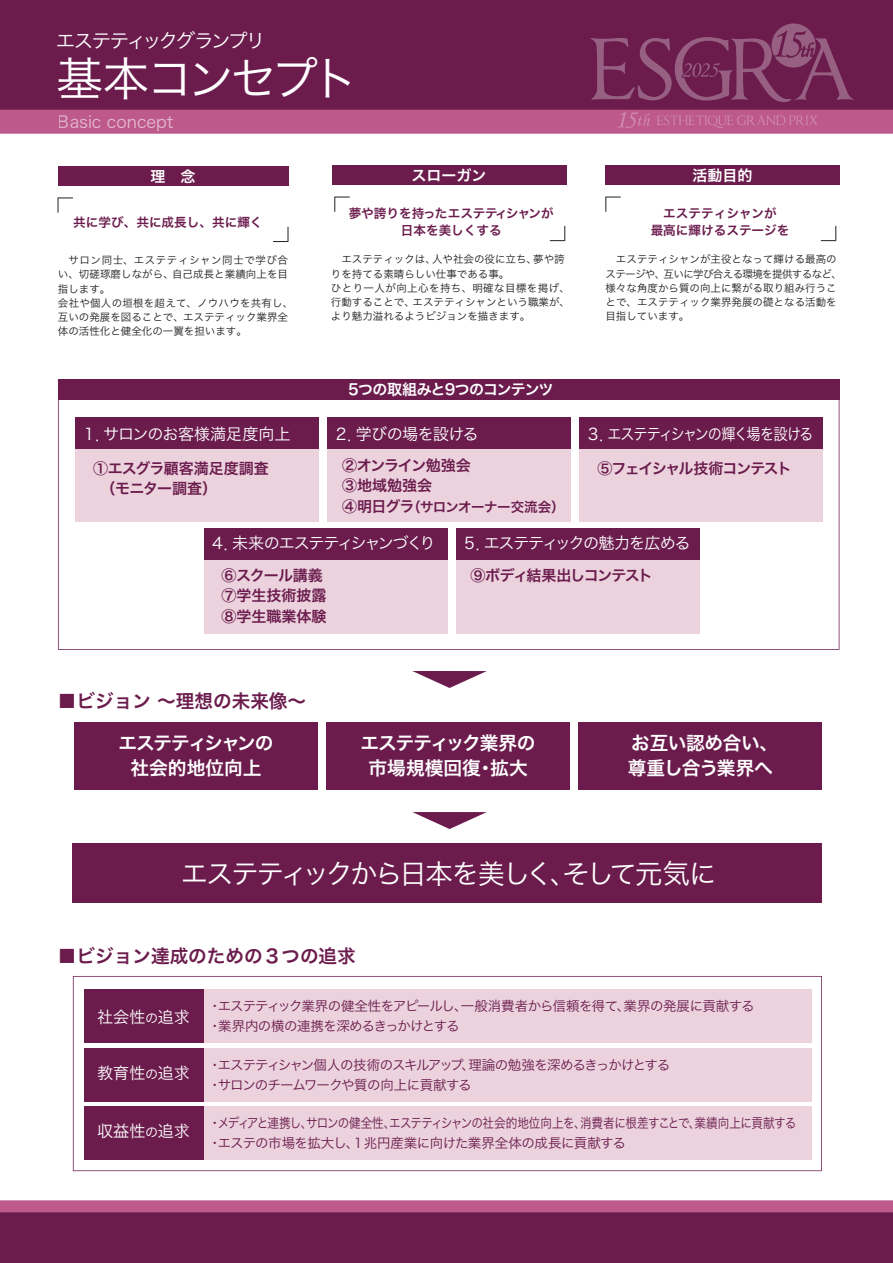
<style>
.page{position:relative;width:893px;height:1263px;background:#fff}
.page>*{position:absolute;margin:0;border:0;box-sizing:border-box;transform-origin:0 0}
.t1{font:46.5px "Hira Kaku Pro W3";letter-spacing:-.095em;color:#fff}
.t2{font:27.45px "Hira Kaku Pro W3";letter-spacing:-.085em;color:#fff}
.t3{font:19.5px "Hira Kaku Pro W3";letter-spacing:-.12em;color:#fff}
.t4{font:18.75px/25.7px "Hira Kaku Pro W6";letter-spacing:-.025em;color:#fff;text-align:center}
.t5{font:18.75px/25.7px "Hira Kaku Pro W6";letter-spacing:-.06em;color:#fff;text-align:center}
.t6{font:18.6px "Hira Kaku Pro W6";color:#6b1c4d}
.t7{font:16.5px "Hira Kaku Pro W3";color:#fff}
.t8{font:16.05px "Hira Kaku Pro W3";letter-spacing:-.085em;color:#fff}
.t9{font:16.05px "Hira Kaku Pro W3";letter-spacing:-.065em;color:#fff}
.t10{font:16.05px "Hira Kaku Pro W3";color:#fff}
.t11{font:16.05px "Hira Kaku Pro W3";letter-spacing:-.04em;color:#fff}
.t12{font:15px/20.2px "Hira Kaku Pro W6";color:#6b1c4d}
.t13{font:15px "Hira Kaku Pro W6";letter-spacing:-.035em;color:#fff}
.t14{font:15px/20.2px "Hira Kaku Pro W6";letter-spacing:-.01em;color:#6b1c4d}
.t15{font:15px "Hira Kaku Pro W6";letter-spacing:-.085em;color:#6b1c4d}
.t16{font:15px "Hira Kaku Pro W6";letter-spacing:-.08em;color:#6b1c4d}
.t17{font:13.5px/20.2px "Hira Kaku Pro W3";letter-spacing:-.05em;color:#6b1c4d}
.t18{font:13.5px/20.2px "Hira Kaku Pro W3";letter-spacing:-.075em;color:#6b1c4d}
.t19{font:13.5px "Hira Kaku Pro W6";letter-spacing:-.04em;color:#6b1c4d}
.t20{font:12.6px/17.4px "Hira Kaku Pro W6";color:#6b1c4d;text-align:center}
.t21{font:10.5px/14.2px "Hira Kaku Pro W3";color:#231f20}
.s1{font-size:15px}
.s2{font-size:13.05px}
</style>
<div class="page">
<svg style="left:0;top:0;width:893px;height:134px;background:#7b2859"></svg>
<svg style="left:0;top:1200px;width:893px;height:63px;background:#7b2859"></svg>
<svg style="left:58px;top:399px;width:781px;height:251px"></svg>
<div style="left:73px;top:844px;width:749px;height:59px;background:#6b1c4d"></div>
<div style="left:58px;top:379px;width:781px;height:20px;background:#6b1c4d"></div>
<svg style="left:73px;top:976px;width:749px;height:195px"></svg>
<div style="left:75px;top:417px;width:244px;height:104px;background:#ebd2dd"></div>
<div style="left:75px;top:417px;width:244px;height:32px;background:#6b1c4d"></div>
<div style="left:328px;top:417px;width:243px;height:104px;background:#ebd2dd"></div>
<div style="left:328px;top:417px;width:243px;height:32px;background:#6b1c4d"></div>
<div style="left:580px;top:417px;width:243px;height:104px;background:#ebd2dd"></div>
<div style="left:580px;top:417px;width:243px;height:32px;background:#6b1c4d"></div>
<div style="left:204px;top:528px;width:243px;height:105px;background:#ebd2dd"></div>
<div style="left:204px;top:528px;width:243px;height:31px;background:#6b1c4d"></div>
<div style="left:456px;top:528px;width:243px;height:105px;background:#ebd2dd"></div>
<div style="left:456px;top:528px;width:243px;height:31px;background:#6b1c4d"></div>
<div style="left:198px;top:989px;width:614px;height:54px;background:#ebd2dd"></div>
<div style="left:198px;top:1048px;width:614px;height:54px;background:#ebd2dd"></div>
<div style="left:198px;top:1106px;width:614px;height:54px;background:#ebd2dd"></div>
<svg style="left:412px;top:812px;width:75px;height:17px"></svg>
<svg style="left:412px;top:671px;width:75px;height:17px"></svg>
<div style="left:84px;top:989px;width:120px;height:54px;background:#6b1c4d"></div>
<div style="left:84px;top:1048px;width:120px;height:54px;background:#6b1c4d"></div>
<div style="left:84px;top:1106px;width:120px;height:54px;background:#6b1c4d"></div>
<div style="left:74px;top:722px;width:244px;height:68px;background:#6b1c4d"></div>
<div style="left:326px;top:722px;width:244px;height:68px;background:#6b1c4d"></div>
<div style="left:579px;top:722px;width:243px;height:68px;background:#6b1c4d"></div>
<div style="left:332px;top:165px;width:234px;height:19px;background:#6b1c4d"></div>
<div style="left:605px;top:165px;width:235px;height:19px;background:#6b1c4d"></div>
<div style="left:58px;top:166px;width:230px;height:19px;background:#6b1c4d"></div>
<svg style="left:58px;top:198px;width:15px;height:15px"></svg>
<svg style="left:273px;top:227px;width:16px;height:15px"></svg>
<svg style="left:335px;top:197px;width:15px;height:15px"></svg>
<svg style="left:550px;top:226px;width:15px;height:15px"></svg>
<svg style="left:606px;top:197px;width:15px;height:15px"></svg>
<svg style="left:821px;top:226px;width:16px;height:15px"></svg>
<svg style="left:657px;top:115px;width:161px;height:13px;background:#c06191"></svg>
<svg style="left:617px;top:111px;width:33px;height:17px"></svg>
<svg style="left:591px;top:23px;width:263px;height:79px;background:#762d5b"></svg>
<h3 class="t3" style="left:56px;top:23px;width:211px">エステティックグランプリ</h3>
<h1 class="t1" style="left:56px;top:37px;width:303px">基本コンセプト</h1>
<h3 class="t7" style="left:58px;top:107px;width:117px">Basic concept</h3>
<h3 class="t13" style="left:151px;top:163px;width:46px">理　念</h3>
<h3 class="t13" style="left:412px;top:162px;width:76px">スローガン</h3>
<h3 class="t13" style="left:692px;top:162px;width:61px">活動目的</h3>
<p class="t20" style="left:73px;top:213px;width:191px">共に学び、共に成長し、共に輝く</p>
<p class="t20" style="left:349px;top:204px;width:207px">夢や誇りを持ったエステティシャンが日本を美しくする</p>
<p class="t20" style="left:651px;top:204px;width:140px">エステティシャンが<br>最高に輝けるステージを</p>
<p class="t21" style="left:58px;top:252px;width:237px">　サロン同士、エステティシャン同士で学び合い、切磋琢磨しながら、自己成長と業績向上を目指します。<br>会社や個人の垣根を超えて、ノウハウを共有し、互いの発展を図ることで、エステティック業界全体の活性化と健全化の一翼を担います。</p>
<p class="t21" style="left:331px;top:251px;width:241px">　エステティックは、人や社会の役に立ち、夢や誇りを持てる素晴らしい仕事である事。<br>ひとり一人が向上心を持ち、明確な目標を掲げ、行動することで、エステティシャンという職業が、より魅力溢れるようビジョンを描きます。</p>
<p class="t21" style="left:605px;top:251px;width:238px;text-indent:10px">エステティシャンが主役となって輝ける最高のステージや、互いに学び合える環境を提供するなど、様々な角度から質の向上に繋がる取り組み行うことで、エステティック業界発展の礎となる活動を目指しています。</p>
<h3 class="t10" style="left:81px;top:420px;width:211px">１．サロンのお客様満足度向上</h3>
<h3 class="t14" style="left:93px;top:458px;width:177px">①エスグラ顧客満足度調査　（モニター調査）</h3>
<h3 class="t13" style="left:348px;top:375px;width:207px">5つの取組みと9つのコンテンツ</h3>
<h3 class="t11" style="left:333px;top:420px;width:147px">２．学びの場を設ける</h3>
<h3 class="t12" style="left:342px;top:455px;width:130px">②オンライン勉強会<br>③地域勉強会</h3>
<p class="t19" style="left:342px;top:494px;width:224px"><span class="s1">④明日グラ</span>（サロンオーナー交流会）</p>
<h3 class="t8" style="left:585px;top:420px;width:230px">３．エステティシャンの輝く場を設ける</h3>
<h3 class="t15" style="left:597px;top:455px;width:196px">⑤フェイシャル技術コンテスト</h3>
<h3 class="t8" style="left:209px;top:529px;width:228px">４．未来のエステティシャンづくり</h3>
<h3 class="t9" style="left:462px;top:529px;width:231px">５．エステティックの魅力を広める</h3>
<h3 class="t12" style="left:222px;top:565px;width:106px">⑥スクール講義<br>⑦学生技術披露<br>⑧学生職業体験</h3>
<h3 class="t16" style="left:470px;top:562px;width:184px">⑨ボディ結果出しコンテスト</h3>
<h3 class="t6" style="left:58px;top:684px;width:250px">■ビジョン ～理想の未来像～</h3>
<h3 class="t5" style="left:118px;top:729px;width:157px">エステティシャンの社会的地位向上</h3>
<h3 class="t4" style="left:361px;top:729px;width:176px">エステティック業界の市場規模回復・拡大</h3>
<h3 class="t4" style="left:628px;top:729px;width:152px;text-align:left">お互い認め合い、尊重し合う業界へ</h3>
<h2 class="t2" style="left:181px;top:849px;width:537px">エステティックから日本を美しく、そして元気に</h2>
<h3 class="t6" style="left:58px;top:939px;width:299px">■ビジョン達成のための３つの追求</h3>
<h3 class="t9" style="left:97px;top:1002px;width:94px">社会性<span class="s2">の</span>追求</h3>
<h3 class="t9" style="left:97px;top:1059px;width:94px">教育性<span class="s2">の</span>追求</h3>
<h3 class="t9" style="left:97px;top:1117px;width:94px">収益性<span class="s2">の</span>追求</h3>
<p class="t17" style="left:208px;top:994px;width:548px">・エステティック業界の健全性をアピールし、一般消費者から信頼を得て、業界の発展に貢献する・業界内の横の連携を深めるきっかけとする</p>
<p class="t18" style="left:208px;top:1054px;width:464px">・エステティシャン個人の技術のスキルアップ、理論の勉強を深めるきっかけとする・サロンのチームワークや質の向上に貢献する</p>
<p class="t17" style="left:208px;top:1112px;width:590px">・メディアと連携し、サロンの健全性、エステティシャンの社会的地位向上を、消費者に根差すことで、業績向上に貢献する・エステの市場を拡大し、１兆円産業に向けた業界全体の成長に貢献する</p>
</div>
